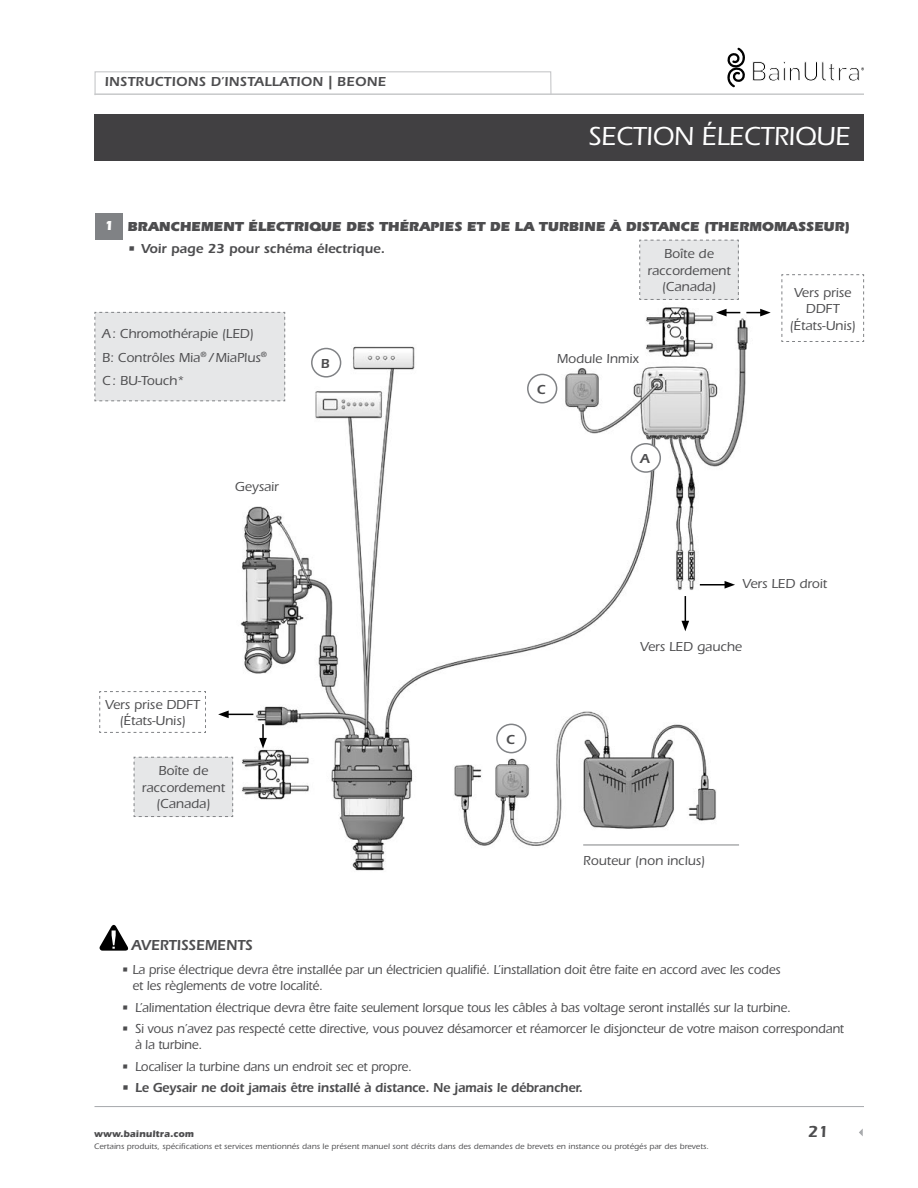
<style>
.page{position:relative;width:918px;height:1188px;background:#fff}
.page>*{position:absolute;margin:0;border:0;box-sizing:border-box;transform-origin:0 0}
.t1{font:500 27px "Itc Eras";letter-spacing:-.01em;color:#fff}
.t2{font:600 16.5px "Itc Eras";color:#4d4d4f}
.t3{font:600 15px "Itc Eras";color:#4d4d4f;scale:.95 1}
.t4{font:500 13.5px/16px "Itc Eras";letter-spacing:-.01em;color:#4d4d4f;scale:.95 1}
.t5{font:500 13.5px/16.5px "Itc Eras";letter-spacing:-.01em;color:#4d4d4f;text-align:center}
.t6{font:900 13.5px "Itc Eras";letter-spacing:-.01em;color:#4d4d4f}
.t7{font:600 13.5px "Itc Eras";letter-spacing:-.01em;color:#4d4d4f;scale:.95 1}
.t8{font:600 13.5px "Itc Eras";letter-spacing:-.01em;color:#4d4d4f}
.t9{font:600 13.5px "Itc Eras";letter-spacing:.025em;color:#4d4d4f}
.t10{font:700 9.75px "Itc Eras";letter-spacing:.005em;color:#4d4d4f}
.t11{font:500 8.25px "Itc Eras";letter-spacing:.01em;color:#4d4d4f}
.s1{font-weight:700;color:#fff}
</style>
<div class="page">
<div style="left:94px;top:115px;width:770px;height:46px;background:#414042"></div>
<hr style="left:94px;top:93px;width:770px;height:2px;background:#c7c8ca">
<svg style="left:859px;top:1129px;width:4px;height:7px"></svg>
<hr style="left:94px;top:1106px;width:770px;height:1px;background:#a7a9ac">
<svg style="left:94px;top:71px;width:458px;height:24px"></svg>
<svg style="left:727px;top:48px;width:137px;height:39px"></svg>
<img style="left:95px;top:307px;width:666px;height:564px">
<div style="left:96px;top:213px;width:27px;height:27px;background:#808285"></div>
<svg style="left:100px;top:925px;width:28px;height:26px"></svg>
<svg style="left:781px;top:274px;width:83px;height:68px"></svg>
<svg style="left:99px;top:691px;width:107px;height:42px"></svg>
<div style="left:133px;top:756px;width:100px;height:61px;background:#e6e7e8"></div>
<div style="left:639px;top:239px;width:100px;height:61px;background:#e6e7e8"></div>
<div style="left:94px;top:312px;width:191px;height:90px;background:#e6e7e8"></div>
<svg style="left:218px;top:711px;width:35px;height:7px"></svg>
<svg style="left:259px;top:724px;width:8px;height:24px"></svg>
<div style="left:312px;top:349px;width:29px;height:28px;background:#fff;border-radius:50%"></div>
<div style="left:311px;top:348px;width:30px;height:30px;border:2px solid #808285;border-radius:50%"></div>
<div style="left:497px;top:724px;width:29px;height:29px;background:#fff;border-radius:50%"></div>
<div style="left:496px;top:724px;width:30px;height:29px;border:2px solid #808285;border-radius:50%"></div>
<div style="left:528px;top:374px;width:29px;height:29px;background:#fff;border-radius:50%"></div>
<div style="left:527px;top:374px;width:30px;height:29px;border:2px solid #808285;border-radius:50%"></div>
<div style="left:631px;top:444px;width:29px;height:28px;background:#fff;border-radius:50%"></div>
<div style="left:631px;top:443px;width:30px;height:30px;border:2px solid #808285;border-radius:50%"></div>
<hr style="left:700px;top:584px;width:27px;height:2px;background:#000">
<svg style="left:725px;top:581px;width:10px;height:8px"></svg>
<svg style="left:682px;top:596px;width:7px;height:35px"></svg>
<svg style="left:716px;top:309px;width:24px;height:7px"></svg>
<svg style="left:746px;top:309px;width:25px;height:7px"></svg>
<hr style="left:583px;top:845px;width:156px;height:1px;background:#808285">
<div style="left:638px;top:634px;width:106px;height:24px;background:#fff"></div>
<div style="left:742px;top:568px;width:106px;height:29px;background:#fff"></div>
<p class="t9" style="left:105px;top:74px;width:283px">INSTRUCTIONS D’INSTALLATION | BEONE</p>
<h1 class="t1" style="left:589px;top:121px;width:263px">SECTION ÉLECTRIQUE</h1>
<p class="t6" style="left:105px;top:218px;width:747px"><span class="s1">1</span> BRANCHEMENT ÉLECTRIQUE DES THÉRAPIES ET DE LA TURBINE À DISTANCE (THERMOMASSEUR)</p>
<p class="t8" style="left:128px;top:241px;width:259px">• Voir page 23 pour schéma électrique.</p>
<p class="t5" style="left:647px;top:246px;width:85px">Boîte de raccordement (Canada)</p>
<p class="t5" style="left:790px;top:284px;width:68px">Vers prise<br>DDFT (États-Unis)</p>
<p class="t5" style="left:102px;top:322px;width:167px;line-height:23.2px;text-align:left">A: Chromothérapie (LED)<br>B: Contrôles Mia<sup>®</sup> /MiaPlus<sup>®<br></sup>C: BU-Touch*</p>
<p class="t5" style="left:557px;top:350px;width:84px">Module Inmix</p>
<p class="t8" style="left:321px;top:355px;width:10px">B</p>
<p class="t8" style="left:537px;top:381px;width:10px">C</p>
<p class="t5" style="left:235px;top:478px;width:46px">Geysair</p>
<p class="t5" style="left:105px;top:696px;width:96px">Vers prise DDFT (États-Unis)</p>
<p class="t5" style="left:142px;top:763px;width:85px">Boîte de raccordement (Canada)</p>
<p class="t8" style="left:506px;top:731px;width:10px">C</p>
<p class="t8" style="left:640px;top:451px;width:11px">A</p>
<p class="t5" style="left:742px;top:575px;width:86px">Vers LED droit</p>
<p class="t5" style="left:640px;top:638px;width:103px">Vers LED gauche</p>
<p class="t5" style="left:583px;top:853px;width:124px">Routeur (non inclus)</p>
<p class="t3" style="left:132px;top:936px;width:129px">AVERTISSEMENTS</p>
<p class="t4" style="left:133px;top:962px;width:684px;text-indent:-11px">• La prise électrique devra être installée par un électricien qualifié. L’installation doit être faite en accord avec les codes et les règlements de votre localité.</p>
<p class="t4" style="left:121px;top:1000px;width:706px">• L’alimentation électrique devra être faite seulement lorsque tous les câbles à bas voltage seront installés sur la turbine.</p>
<p class="t4" style="left:135px;top:1021px;width:748px;text-indent:-14px">• Si vous n’avez pas respecté cette directive, vous pouvez désamorcer et réamorcer le disjoncteur de votre maison correspondant à la turbine.</p>
<p class="t4" style="left:121px;top:1059px;width:307px">• Localiser la turbine dans un endroit sec et propre.</p>
<p class="t7" style="left:121px;top:1080px;width:487px">• Le Geysair ne doit jamais être installé à distance. Ne jamais le débrancher.</p>
<p class="t10" style="left:94px;top:1128px;width:101px">www.bainultra.com</p>
<p class="t2" style="left:808px;top:1122px;width:22px">21</p>
<p class="t11" style="left:94px;top:1142px;width:616px">Certains produits, spécifications et services mentionnés dans le présent manuel sont décrits dans des demandes de brevets en instance ou protégés par des brevets.</p>
</div>
